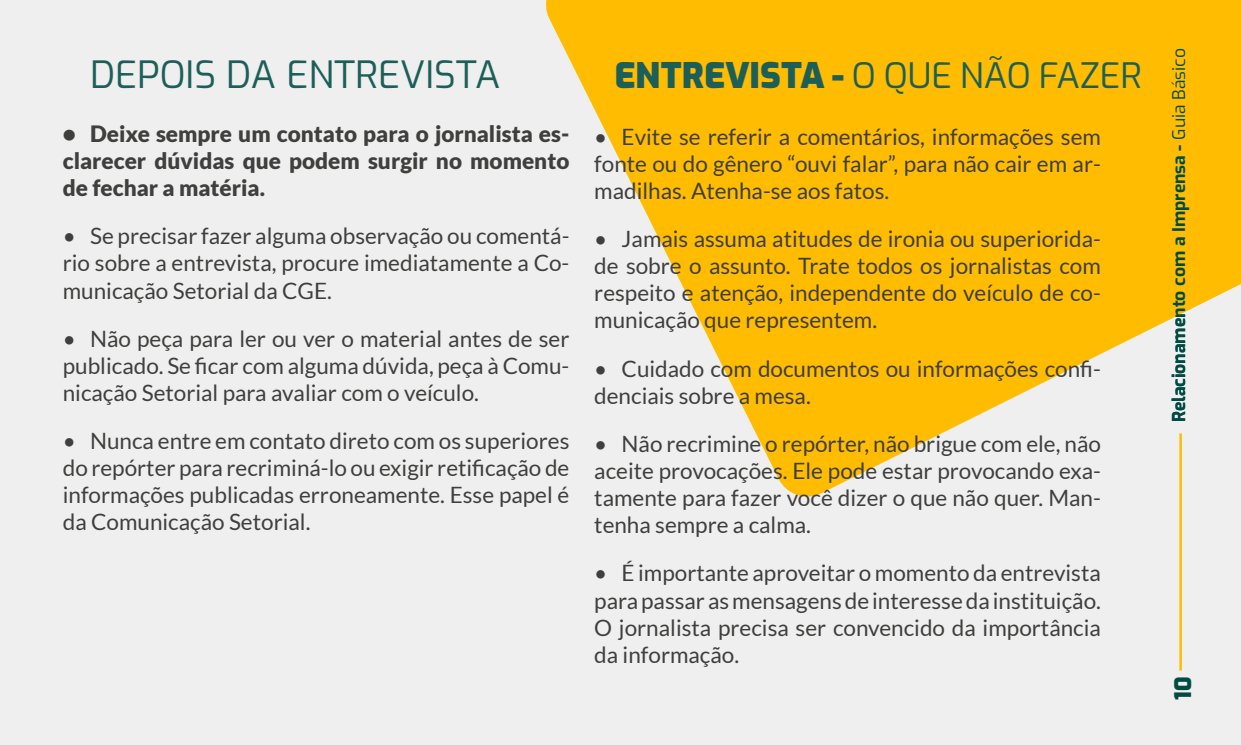
<style>
.page{position:relative;width:1241px;height:745px;background:#fff}
.page>*{position:absolute;margin:0;border:0;box-sizing:border-box;transform-origin:0 0}
.t1{font:37.5px "Exo";color:#1c5f58}
.t2{font:35px "Exo";color:#1c5f58}
.t3{font:22.5px/27px "Lato";color:#3f3f3e;text-align:justify}
.t4{font:900 22.5px/27px "Lato";color:#3f3f3e;text-align:justify}
.t5{font:900 22.5px "Exo";color:#004b44}
.t6{font:700 17.5px "Exo";color:#004b44}
.s1{font-weight:900}
.s2{font-weight:400}
</style>
<div class="page">
<div style="left:0;top:0;width:1240px;height:744px;background:#efefef"></div>
<hr style="left:1240px;top:0;width:1px;height:744px;background:#efefef">
<hr style="left:1179px;top:433px;width:2px;height:237px;background:#ffbc01">
<svg style="left:546px;top:0;width:694px;height:501px;fill:#ffbc01"></svg>
<h1 class="t1" style="left:90px;top:47px;width:412px">DEPOIS DA ENTREVISTA</h1>
<p class="t4" style="left:63px;top:120px;width:508px">• Deixe sempre um contato para o jornalista es&shy;clarecer dúvidas que podem surgir no momento de fechar a matéria.</p>
<p class="t3" style="left:63px;top:222px;width:508px">• Se precisar fazer alguma observação ou comentá&shy;rio sobre a entrevista, procure imediatamente a Co&shy;municação Setorial da CGE.</p>
<p class="t3" style="left:63px;top:325px;width:508px">• Não peça para ler ou ver o material antes de ser publicado. Se ficar com alguma dúvida, peça à Comu&shy;nicação Setorial para avaliar com o veículo.</p>
<p class="t3" style="left:63px;top:427px;width:508px">• Nunca entre em contato direto com os superiores do repórter para recriminá-lo ou exigir retificação de informações publicadas erroneamente. Esse papel é da Comunicação Setorial.</p>
<h2 class="t2" style="left:614px;top:50px;width:528px"><span class="s1">ENTREVISTA -</span> O QUE NÃO FAZER</h2>
<p class="t6" style="left:1165px;top:422px;width:375px;rotate:-90deg">Relacionamento com a Imprensa - <span class="s2">Guia Básico</span></p>
<p class="t3" style="left:594px;top:123px;width:508px">• Evite se referir a comentários, informações sem fonte ou do gênero “ouvi falar”, para não cair em ar&shy;madilhas. Atenha-se aos fatos.</p>
<p class="t3" style="left:594px;top:225px;width:508px">• Jamais assuma atitudes de ironia ou superiorida&shy;de sobre o assunto. Trate todos os jornalistas com respeito e atenção, independente do veículo de co&shy;municação que representem.</p>
<p class="t3" style="left:594px;top:354px;width:508px">• Cuidado com documentos ou informações confi&shy;denciais sobre a mesa.</p>
<p class="t3" style="left:594px;top:430px;width:508px">• Não recrimine o repórter, não brigue com ele, não aceite provocações. Ele pode estar provocando exa&shy;tamente para fazer você dizer o que não quer. Man&shy;tenha sempre a calma.</p>
<p class="t3" style="left:594px;top:559px;width:508px">• É importante aproveitar o momento da entrevista para passar as mensagens de interesse da instituição.<br>O jornalista precisa ser convencido da importância da informação.</p>
<p class="t5" style="left:1166px;top:699px;width:24px;rotate:-90deg">10</p>
</div>
